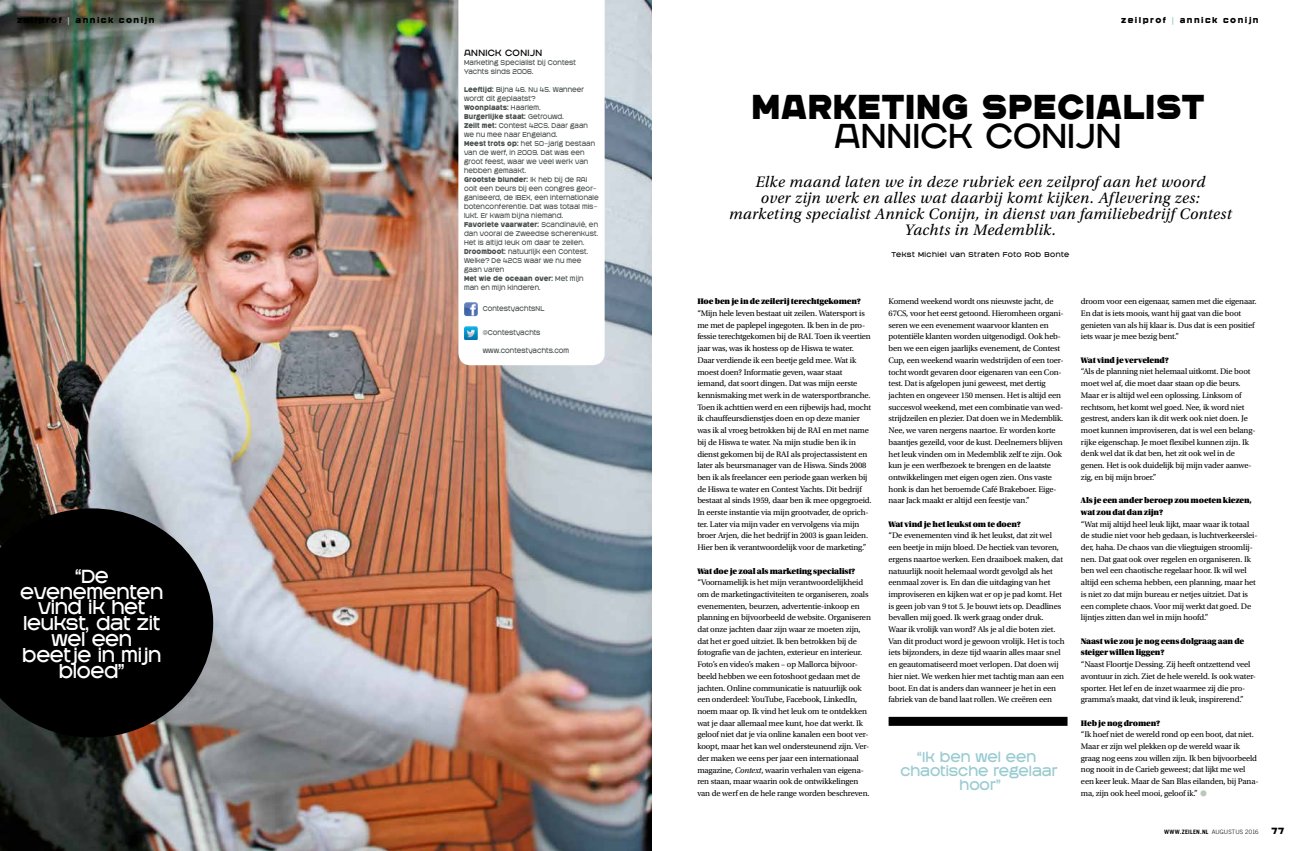
<style>
.page{position:relative;width:1304px;height:851px;background:#fff}
.page>*{position:absolute;margin:0;border:0;box-sizing:border-box;transform-origin:0 0}
.t1{font:700 34.5px "Kursk 205";letter-spacing:.005em;color:#000}
.t2{font:300 34.5px "Kursk 205";letter-spacing:.005em;color:#000}
.t3{font:20px "Utopia Std";color:#b8c8ba}
.t4{font:300 18.9px/15.8px "Kursk 205";letter-spacing:-.015em;color:#fff;text-align:center}
.t5{font:italic 16px/16px "Utopia Std";letter-spacing:.02em;color:#000;text-align:center}
.t6{font:300 14px/14px "Kursk 205";color:#98cbd0;text-align:center}
.t7{font:300 9px "Kursk 205";letter-spacing:.035em;color:#000}
.t8{font:700 9px "Kursk 105";color:#000}
.t9{font:8.5px/11.7px "Utopia Std";letter-spacing:-.02em;color:#000}
.t10{font:8.5px/11.7px "Utopia Std Black Headline";letter-spacing:-.02em;color:#000}
.t11{font:700 8px "Kursk 105";letter-spacing:.185em;color:#000}
.t12{font:300 7px/9px "Kursk 205";letter-spacing:.01em;color:#49524f;scale:.9 1}
.t13{font:300 7px "Kursk 205";letter-spacing:.065em;color:#000}
.t14{font:700 6px "Trade Gothic LT Std";letter-spacing:.04em;color:#000}
.s1{color:#98cbd0}
.s2{font-weight:700}
.s3{font-style:italic}
.s4{font-weight:300}
</style>
<div class="page">
<img style="left:0;top:0;width:652px;height:850px">
<svg style="left:0;top:508px;width:213px;height:229px;fill:#000"></svg>
<svg style="left:458px;top:0;width:147px;height:365px"></svg>
<img style="left:464px;top:302px;width:14px;height:14px">
<img style="left:464px;top:326px;width:14px;height:14px">
<div style="left:889px;top:716px;width:178px;height:9px;background:#000"></div>
<p class="t11" style="left:17px;top:16px;width:139px">zeilprof <span class="s1">|</span> annick conijn</p>
<p class="t11" style="left:1121px;top:16px;width:139px">zeilprof <span class="s1">|</span> annick conijn</p>
<h3 class="t4" style="left:20px;top:568px;width:145px">“De evenementen vind ik het leukst, dat zit wel een beetje in mijn bloed”</h3>
<p class="t7" style="left:464px;top:48px;width:80px">ANNICK CONIJN</p>
<p class="t12" style="left:464px;top:58px;width:126px">Marketing Specialist bij Contest<br>Yachts sinds 2006.</p>
<p class="t12" style="left:464px;top:85px;width:151px"><span class="s2">Leeftijd:</span> Bijna 46. Nu 45. Wanneer wordt dit geplaatst?<br><span class="s2">Woonplaats:</span> Haarlem.<br><span class="s2">Burgerlijke staat:</span> Getrouwd.<br><span class="s2">Zeilt met:</span> Contest 42CS. Daar gaan we nu mee naar Engeland.<br><span class="s2">Meest trots op:</span> het 50-jarig bestaan van de werf, in 2009. Dat was een groot feest, waar we veel werk van hebben gemaakt.<br><span class="s2">Grootste blunder:</span> Ik heb bij de RAI ooit een beurs bij een congres geor&shy;ganiseerd, de IBEX, een internationale botenconferentie. Dat was totaal mis&shy;lukt. Er kwam bijna niemand.<br><span class="s2">Favoriete vaarwater:</span> Scandinavië, en dan vooral de Zweedse scherenkust.<br>Het is altijd leuk om daar te zeilen.<br><span class="s2">Droomboot:</span> natuurlijk een Contest.<br>Welke? De 42CS waar we nu mee gaan varen<br><span class="s2">Met wie de oceaan over:</span> Met mijn man en mijn kinderen.</p>
<p class="t12" style="left:483px;top:304px;width:70px">ContestyachtsNL</p>
<p class="t12" style="left:483px;top:328px;width:66px">@Contestyachts</p>
<p class="t12" style="left:483px;top:346px;width:98px">www.contestyachts.com</p>
<h1 class="t1" style="left:751px;top:89px;width:455px">MARKETING SPECIALIST</h1>
<h1 class="t2" style="left:834px;top:118px;width:289px">ANNICK CONIJN</h1>
<h3 class="t5" style="left:729px;top:174px;width:504px">Elke maand laten we in deze rubriek een zeilprof aan het woord<br>over zijn werk en alles wat daarbij komt kijken. Aflevering zes: marketing specialist Annick Conijn, in dienst van familiebedrijf Contest Yachts in Medemblik.</h3>
<p class="t13" style="left:891px;top:251px;width:179px">Tekst Michiel van Straten Foto Rob Bonte</p>
<p class="t10" style="left:697px;top:296px;width:165px">Hoe ben je in de zeilerij terechtgekomen?</p>
<p class="t9" style="left:697px;top:307px;width:176px">“Mijn hele leven bestaat uit zeilen. Watersport is me met de paplepel ingegoten. Ik ben in de pro&shy;fessie terechtgekomen bij de RAI. Toen ik veertien jaar was, was ik hostess op de Hiswa te water.<br>Daar verdiende ik een beetje geld mee. Wat ik moest doen? Informatie geven, waar staat iemand, dat soort dingen. Dat was mijn eerste kennismaking met werk in de watersportbranche.<br>Toen ik achttien werd en een rijbewijs had, mocht ik chauffeursdienstjes doen en op deze manier was ik al vroeg betrokken bij de RAI en met name bij de Hiswa te water. Na mijn studie ben ik in dienst gekomen bij de RAI als projectassistent en later als beursmanager van de Hiswa. Sinds 2008 ben ik als freelancer een periode gaan werken bij de Hiswa te water en Contest Yachts. Dit bedrijf bestaat al sinds 1959, daar ben ik mee opgegroeid.<br>In eerste instantie via mijn grootvader, de oprich&shy;ter. Later via mijn vader en vervolgens via mijn broer Arjen, die het bedrijf in 2003 is gaan leiden.<br>Hier ben ik verantwoordelijk voor de marketing.”</p>
<p class="t10" style="left:697px;top:565px;width:160px">Wat doe je zoal als marketing specialist?</p>
<p class="t9" style="left:697px;top:576px;width:175px">“Voornamelijk is het mijn verantwoordelijkheid om de marketingactiviteiten te organiseren, zoals evenementen, beurzen, advertentie-inkoop en planning en bijvoorbeeld de website. Organiseren dat onze jachten daar zijn waar ze moeten zijn, dat het er goed uitziet. Ik ben betrokken bij de fotografie van de jachten, exterieur en interieur.<br>Foto’s en video’s maken – op Mallorca bijvoor&shy;beeld hebben we een fotoshoot gedaan met de jachten. Online communicatie is natuurlijk ook een onderdeel: YouTube, Facebook, LinkedIn, noem maar op. Ik vind het leuk om te ontdekken wat je daar allemaal mee kunt, hoe dat werkt. Ik geloof niet dat je via online kanalen een boot ver&shy;koopt, maar het kan wel ondersteunend zijn. Ver&shy;der maken we eens per jaar een internationaal magazine, <span class="s3">Context</span>, waarin verhalen van eigena&shy;ren staan, maar waarin ook de ontwikkelingen van de werf en de hele range worden beschreven.</p>
<p class="t9" style="left:889px;top:296px;width:177px">Komend weekend wordt ons nieuwste jacht, de 67CS, voor het eerst getoond. Hieromheen organi&shy;seren we een evenement waarvoor klanten en potentiële klanten worden uitgenodigd. Ook heb&shy;ben we een eigen jaarlijks evenement, de Contest Cup, een weekend waarin wedstrijden of een toer&shy;tocht wordt gevaren door eigenaren van een Con&shy;test. Dat is afgelopen juni geweest, met dertig jachten en ongeveer 150 mensen. Het is altijd een succesvol weekend, met een combinatie van wed&shy;strijdzeilen en plezier. Dat doen we in Medemblik.<br>Nee, we varen nergens naartoe. Er worden korte baantjes gezeild, voor de kust. Deelnemers blijven het leuk vinden om in Medemblik zelf te zijn. Ook kun je een werfbezoek te brengen en de laatste ontwikkelingen met eigen ogen zien. Ons vaste honk is dan het beroemde Café Brakeboer. Eige&shy;naar Jack maakt er altijd een feestje van.”</p>
<p class="t10" style="left:889px;top:518px;width:134px">Wat vind je het leukst om te doen?</p>
<p class="t9" style="left:889px;top:530px;width:178px">“De evenementen vind ik het leukst, dat zit wel een beetje in mijn bloed. De hectiek van tevoren, ergens naartoe werken. Een draaiboek maken, dat natuurlijk nooit helemaal wordt gevolgd als het eenmaal zover is. En dan die uitdaging van het improviseren en kijken wat er op je pad komt. Het is geen job van 9 tot 5. Je bouwt iets op. Deadlines bevallen mij goed. Ik werk graag onder druk.<br>Waar ik vrolijk van word? Als je al die boten ziet.<br>Van dit product word je gewoon vrolijk. Het is toch iets bijzonders, in deze tijd waarin alles maar snel en geautomatiseerd moet verlopen. Dat doen wij hier niet. We werken hier met tachtig man aan een boot. En dat is anders dan wanneer je het in een fabriek van de band laat rollen. We creëren een</p>
<h3 class="t6" style="left:900px;top:750px;width:159px">“Ik ben wel een chaotische regelaar hoor”</h3>
<p class="t9" style="left:1081px;top:296px;width:177px">droom voor een eigenaar, samen met die eigenaar.<br>En dat is iets moois, want hij gaat van die boot genieten van als hij klaar is. Dus dat is een positief iets waar je mee bezig bent.”</p>
<p class="t10" style="left:1081px;top:354px;width:90px">Wat vind je vervelend?</p>
<p class="t9" style="left:1081px;top:366px;width:176px">“Als de planning niet helemaal uitkomt. Die boot moet wel af, die moet daar staan op die beurs.<br>Maar er is altijd wel een oplossing. Linksom of rechtsom, het komt wel goed. Nee, ik word niet gestrest, anders kan ik dit werk ook niet doen. Je moet kunnen improviseren, dat is wel een belang&shy;rijke eigenschap. Je moet flexibel kunnen zijn. Ik denk wel dat ik dat ben, het zit ook wel in de genen. Het is ook duidelijk bij mijn vader aanwe&shy;zig, en bij mijn broer.”</p>
<p class="t10" style="left:1081px;top:494px;width:172px">Als je een ander beroep zou moeten kiezen, wat zou dat dan zijn?</p>
<p class="t9" style="left:1081px;top:518px;width:178px">“Wat mij altijd heel leuk lijkt, maar waar ik totaal de studie niet voor heb gedaan, is luchtverkeerslei&shy;der, haha. De chaos van die vliegtuigen stroomlij&shy;nen. Dat gaat ook over regelen en organiseren. Ik ben wel een chaotische regelaar hoor. Ik wil wel altijd een schema hebben, een planning, maar het is niet zo dat mijn bureau er netjes uitziet. Dat is een complete chaos. Voor mij werkt dat goed. De lijntjes zitten dan wel in mijn hoofd.”</p>
<p class="t10" style="left:1081px;top:635px;width:165px">Naast wie zou je nog eens dolgraag aan de steiger willen liggen?</p>
<p class="t9" style="left:1081px;top:658px;width:177px">“Naast Floortje Dessing. Zij heeft ontzettend veel avontuur in zich. Ziet de hele wereld. Is ook water&shy;sporter. Het lef en de inzet waarmee zij die pro&shy;gramma’s maakt, dat vind ik leuk, inspirerend.”</p>
<p class="t10" style="left:1081px;top:717px;width:81px">Heb je nog dromen?</p>
<p class="t9" style="left:1081px;top:728px;width:179px">“Ik hoef niet de wereld rond op een boot, dat niet.<br>Maar er zijn wel plekken op de wereld waar ik graag nog eens zou willen zijn. Ik ben bijvoorbeeld nog nooit in de Carieb geweest; dat lijkt me wel een keer leuk. Maar de San Blas eilanden, bij Pana&shy;ma, zijn ook heel mooi, geloof ik.”</p>
<h2 class="t3" style="left:1199px;top:780px;width:10px">•</h2>
<p class="t14" style="left:1164px;top:828px;width:96px">WWW.ZEILEN.NL <span class="s4">AUGUSTUS 2016</span></p>
<p class="t8" style="left:1271px;top:826px;width:14px">77</p>
</div>
